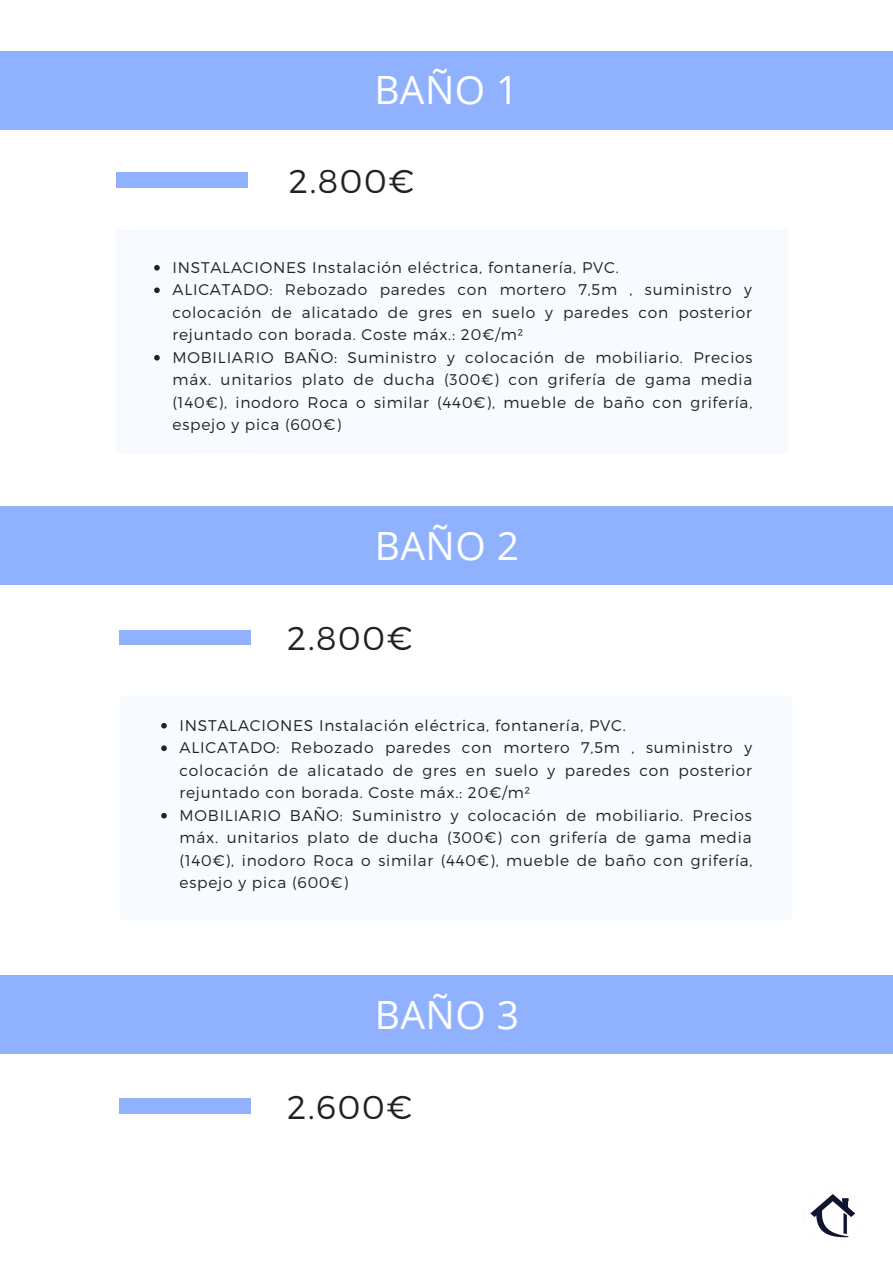
<style>
.page{position:relative;width:893px;height:1264px;background:#fff}
.page>*{position:absolute;margin:0;border:0;box-sizing:border-box;transform-origin:0 0}
.t1{font:39px "Open Sans";letter-spacing:.01em;color:#fff}
.t2{font:300 33px "Montserrat";letter-spacing:.05em;color:#222}
.t3{font:300 15.45px/22.5px "Montserrat";letter-spacing:.05em;color:#222}
</style>
<div class="page">
<div style="left:0;top:51px;width:892px;height:79px;background:#90b2fe"></div>
<div style="left:116px;top:172px;width:132px;height:15px;background:#90b2fe"></div>
<div style="left:116px;top:229px;width:672px;height:225px;background:#f7faff"></div>
<svg style="left:154px;top:265px;width:6px;height:5px"></svg>
<svg style="left:154px;top:287px;width:6px;height:6px"></svg>
<svg style="left:154px;top:355px;width:6px;height:5px"></svg>
<div style="left:121px;top:695px;width:671px;height:224px;background:#f7faff"></div>
<svg style="left:161px;top:723px;width:6px;height:5px"></svg>
<svg style="left:161px;top:745px;width:6px;height:6px"></svg>
<svg style="left:161px;top:812px;width:6px;height:6px"></svg>
<div style="left:119px;top:630px;width:131px;height:14px;background:#90b2fe"></div>
<img style="left:810px;top:1194px;width:45px;height:44px">
<div style="left:0;top:506px;width:892px;height:79px;background:#90b2fe"></div>
<div style="left:119px;top:1098px;width:131px;height:15px;background:#90b2fe"></div>
<div style="left:0;top:975px;width:892px;height:78px;background:#90b2fe"></div>
<h1 class="t1" style="left:374px;top:62px;width:145px">BAÑO 1</h1>
<h2 class="t2" style="left:289px;top:160px;width:127px">2.800€</h2>
<p class="t3" style="left:172px;top:255px;width:581px">INSTALACIONES Instalación eléctrica, fontanería, PVC.<br>ALICATADO: Rebozado paredes con mortero 7,5m , suministro y colocación de alicatado de gres en suelo y paredes con posterior rejuntado con borada. Coste máx.: 20€/m²<br>MOBILIARIO BAÑO: Suministro y colocación de mobiliario. Precios máx. unitarios plato de ducha (300€) con grifería de gama media (140€), inodoro Roca o similar (440€), mueble de baño con grifería, espejo y pica (600€)</p>
<h1 class="t1" style="left:375px;top:518px;width:145px">BAÑO 2</h1>
<h2 class="t2" style="left:287px;top:617px;width:127px">2.800€</h2>
<p class="t3" style="left:179px;top:713px;width:574px">INSTALACIONES Instalación eléctrica, fontanería, PVC.<br>ALICATADO: Rebozado paredes con mortero 7,5m , suministro y colocación de alicatado de gres en suelo y paredes con posterior rejuntado con borada. Coste máx.: 20€/m²<br>MOBILIARIO BAÑO: Suministro y colocación de mobiliario. Precios máx. unitarios plato de ducha (300€) con grifería de gama media (140€), inodoro Roca o similar (440€), mueble de baño con grifería, espejo y pica (600€)</p>
<h1 class="t1" style="left:375px;top:987px;width:145px">BAÑO 3</h1>
<h2 class="t2" style="left:287px;top:1085px;width:127px">2.600€</h2>
</div>
